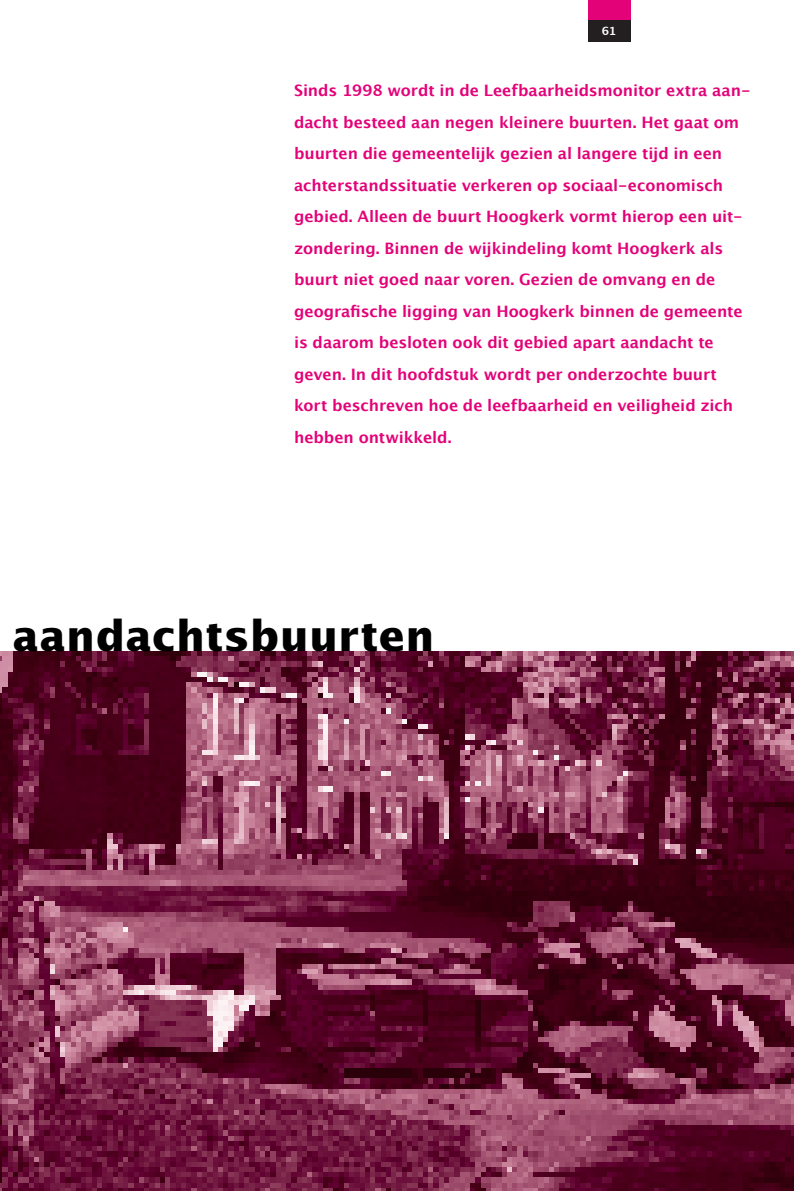
<style>
.page{position:relative;width:794px;height:1191px;background:#fff}
.page>*{position:absolute;margin:0;border:0;box-sizing:border-box;transform-origin:0 0}
.t1{font:700 42px "Lucida Sans";letter-spacing:.01em;color:#000}
.t2{font:700 15.75px/31.5px "Lucida Grande";letter-spacing:-.005em;color:#e40278}
.t3{font:700 11.38px "Lucida Grande";color:#fff}
</style>
<div class="page">
<img style="left:0;top:651px;width:794px;height:540px">
<div style="left:588px;top:0;width:42px;height:42px;background:#e40278"></div>
<div style="left:588px;top:21px;width:42px;height:21px;background:#231f20"></div>
<p class="t3" style="left:602px;top:24px;width:16px">61</p>
<p class="t2" style="left:294px;top:75px;width:458px">Sinds 1998 wordt in de Leefbaarheidsmonitor extra aan&shy;dacht besteed aan negen kleinere buurten. Het gaat om buurten die gemeentelijk gezien al langere tijd in een achterstandssituatie verkeren op sociaal-economisch gebied. Alleen de buurt Hoogkerk vormt hierop een uit&shy;zondering. Binnen de wijkindeling komt Hoogkerk als buurt niet goed naar voren. Gezien de omvang en de geografische ligging van Hoogkerk binnen de gemeente is daarom besloten ook dit gebied apart aandacht te geven. In dit hoofdstuk wordt per onderzochte buurt kort beschreven hoe de leefbaarheid en veiligheid zich hebben ontwikkeld.</p>
<h1 class="t1" style="left:13px;top:612px;width:423px">aandachtsbuurten</h1>
</div>
